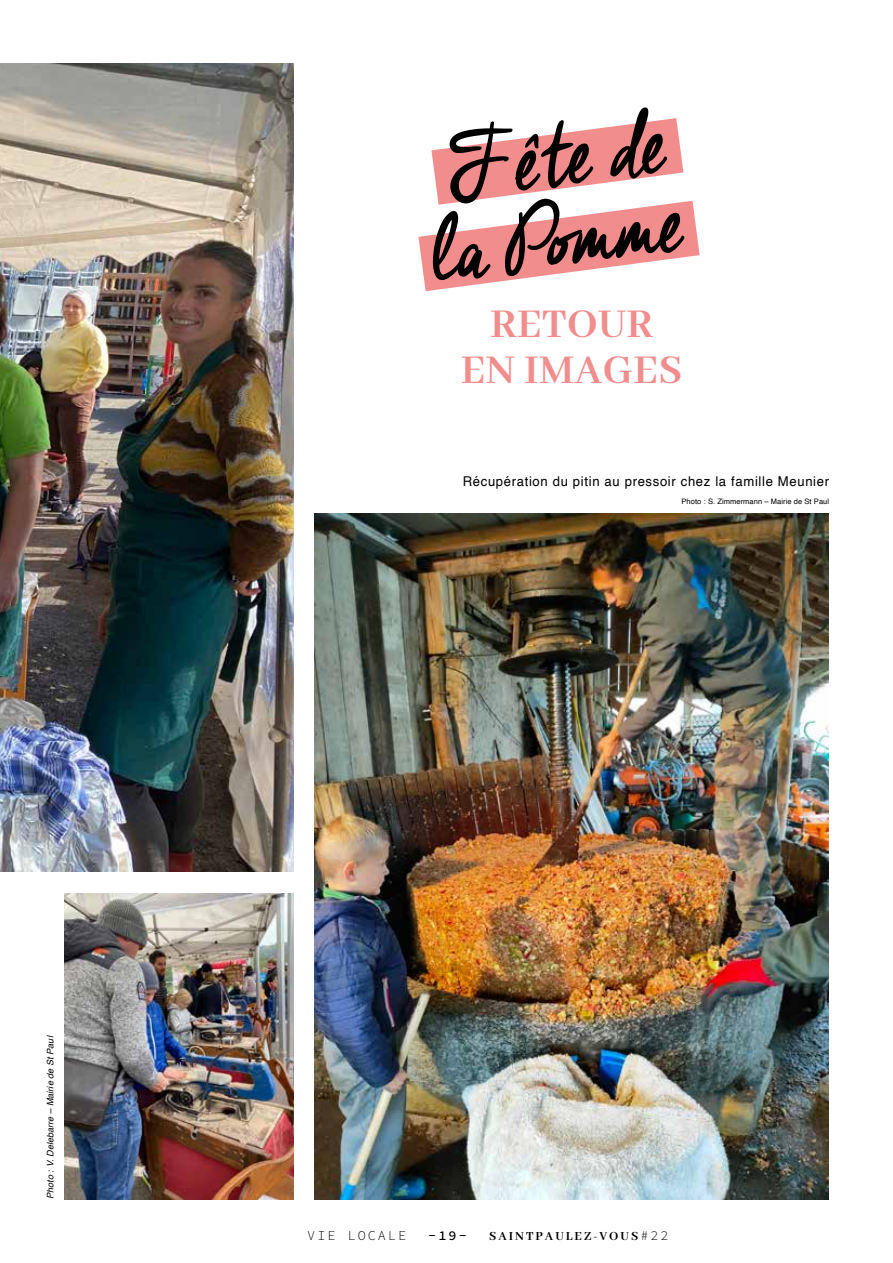
<style>
.page{position:relative;width:893px;height:1263px;background:#fff}
.page>*{position:absolute;margin:0;border:0;box-sizing:border-box;transform-origin:0 0}
.t1{font:110.7px/80.6px "Cheddar Jack";color:#000}
.t2{font:700 44.55px/45px "Abhaya Libre";letter-spacing:.01em;color:#f18e8d;text-align:center}
.t3{font:13.5px "Helvetica";letter-spacing:.05em;color:#000}
.t4{font:700 13.5px "Abhaya Libre";letter-spacing:.15em;color:#000}
.t5{font:13.5px "Source Code Variable";letter-spacing:.145em;color:#000}
.t6{font:italic 9px "Helvetica";color:#000}
.t7{font:7.5px "Helvetica";letter-spacing:.01em;color:#000}
.s1{font-family:"Source Code Variable";font-weight:400}
</style>
<div class="page">
<img style="left:0;top:64px;width:293px;height:808px">
<img style="left:315px;top:514px;width:514px;height:685px">
<img style="left:64px;top:894px;width:229px;height:305px">
<svg style="left:418px;top:118px;width:282px;height:173px"></svg>
<p class="t6" style="left:43px;top:1199px;width:165px;rotate:-90deg">Photo : V. Delebarre – Mairie de St Paul</p>
<h1 class="t1" style="left:411px;top:139px;width:257px;rotate:-8deg">Fête de la Pomme</h1>
<h2 class="t2" style="left:461px;top:304px;width:223px">RETOUR<br>EN IMAGES</h2>
<p class="t3" style="left:463px;top:471px;width:368px">Récupération du pitin au pressoir chez la famille Meunier</p>
<p class="t7" style="left:681px;top:496px;width:149px">Photo : S. Zimmermann – Mairie de St Paul</p>
<p class="t5" style="left:307px;top:1226px;width:100px">VIE LOCALE</p>
<p class="t5" style="left:428px;top:1226px;width:40px">-19-</p>
<p class="t4" style="left:489px;top:1229px;width:181px">SAINTPAULEZ-VOUS<span class="s1">#22</span></p>
</div>
